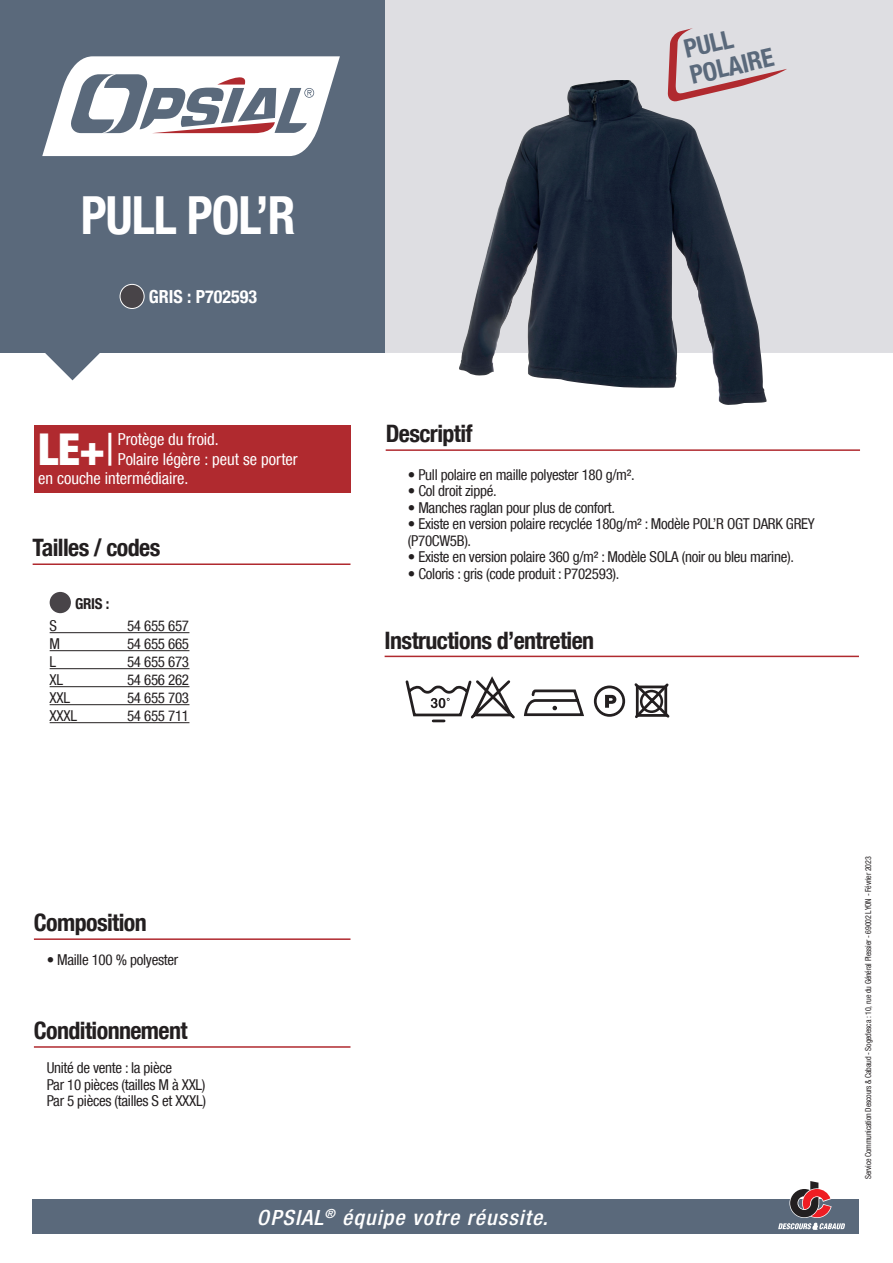
<style>
.page{position:relative;width:893px;height:1263px;background:#fff}
.page>*{position:absolute;margin:0;border:0;box-sizing:border-box;transform-origin:0 0}
.NOM_PRODUIT{font:700 condensed 52.5px "Helvetica Neue LT Com";letter-spacing:-.02em;color:#fff;scale:.95 1}
.PLUS_PRODUIT_TXT{font:900 condensed 43.8px "Helvetica Neue LT Com";color:#fff}
.virgule{font:700 condensed 25.5px/27px "Helvetica Neue LT Com";color:#5a697b}
.Titre_Noir{font:700 condensed 24px "Helvetica Neue LT Com";letter-spacing:-.025em;color:#231f20}
.t1{font:italic 500 condensed 21px "Helvetica Neue LT Com";letter-spacing:.05em;color:#fff;scale:1.05 1}
.t2{font:700 condensed 18px "Helvetica Neue LT Com";color:#fff}
.PLUS_PRODUIT_TXT-2{font:condensed 16.5px "Helvetica Neue LT Com";letter-spacing:-.005em;color:#fff}
.Texte{font:condensed 15px/16.5px "Helvetica Neue LT Com";letter-spacing:-.02em;color:#231f20}
.tableau{font:condensed 15px "Helvetica Neue LT Com";letter-spacing:-.02em;color:#231f20}
.tableau-2{font:700 condensed 15px "Helvetica Neue LT Com";color:#231f20}
.t3{font:condensed 8.25px "Helvetica Neue LT Com";letter-spacing:-.02em;color:#231f20;scale:.96 1}
.s1{font-weight:400}
</style>
<div class="page">
<svg style="left:385px;top:0;width:508px;height:353px;background:#bbbdc3"></svg>
<div style="left:0;top:0;width:385px;height:353px;background:#5a697b"></div>
<div style="left:33px;top:1199px;width:826px;height:34px;background:#5a697b"></div>
<svg style="left:45px;top:353px;width:55px;height:27px"></svg>
<svg style="left:42px;top:56px;width:298px;height:100px"></svg>
<svg style="left:778px;top:1181px;width:67px;height:48px"></svg>
<hr style="left:386px;top:449px;width:474px;height:2px;background:#b02a2f">
<hr style="left:50px;top:632px;width:139px;height:1px;background:#231f20">
<hr style="left:50px;top:650px;width:139px;height:1px;background:#231f20">
<hr style="left:50px;top:668px;width:139px;height:1px;background:#231f20">
<hr style="left:50px;top:686px;width:139px;height:1px;background:#231f20">
<hr style="left:50px;top:704px;width:139px;height:1px;background:#231f20">
<hr style="left:50px;top:722px;width:139px;height:1px;background:#231f20">
<div style="left:50px;top:592px;width:21px;height:21px;background:#484448;border-radius:50%"></div>
<hr style="left:34px;top:1046px;width:316px;height:2px;background:#b02a2f">
<hr style="left:34px;top:938px;width:316px;height:2px;background:#b02a2f">
<hr style="left:385px;top:656px;width:474px;height:1px;background:#b02a2f">
<hr style="left:33px;top:563px;width:317px;height:2px;background:#b02a2f">
<div style="left:120px;top:284px;width:24px;height:24px;background:#484448;border-radius:50%"></div>
<div style="left:120px;top:284px;width:25px;height:25px;border:1px solid #fff;border-radius:50%"></div>
<div style="left:34px;top:425px;width:317px;height:68px;background:#b02a2f"></div>
<svg style="left:668px;top:28px;width:119px;height:74px;background:#d7c6ca"></svg>
<img style="left:459px;top:80px;width:168px;height:296px">
<svg style="left:634px;top:683px;width:36px;height:36px"></svg>
<div style="left:636px;top:685px;width:31px;height:32px;border:3px solid #231f20"></div>
<svg style="left:405px;top:676px;width:221px;height:47px"></svg>
<p class="NOM_PRODUIT" style="left:81px;top:184px;width:228px">PULL POL’R</p>
<p class="t2" style="left:149px;top:286px;width:110px">GRIS : P702593</p>
<p class="PLUS_PRODUIT_TXT" style="left:38px;top:423px;width:78px">LE+<span class="s1">|</span></p>
<p class="PLUS_PRODUIT_TXT-2" style="left:118px;top:430px;width:103px">Protège du froid.</p>
<p class="PLUS_PRODUIT_TXT-2" style="left:118px;top:449px;width:182px">Polaire légère : peut se porter</p>
<p class="PLUS_PRODUIT_TXT-2" style="left:38px;top:469px;width:152px">en couche intermédiaire.</p>
<p class="Titre_Noir" style="left:33px;top:534px;width:129px">Tailles / codes</p>
<p class="tableau-2" style="left:75px;top:594px;width:36px">GRIS :</p>
<p class="tableau" style="left:50px;top:617px;width:9px">S</p>
<p class="tableau" style="left:127px;top:617px;width:64px">54 655 657</p>
<p class="tableau" style="left:50px;top:635px;width:12px">M</p>
<p class="tableau" style="left:127px;top:635px;width:64px">54 655 665</p>
<p class="tableau" style="left:50px;top:653px;width:8px">L</p>
<p class="tableau" style="left:127px;top:653px;width:64px">54 655 673</p>
<p class="tableau" style="left:50px;top:671px;width:15px">XL</p>
<p class="tableau" style="left:127px;top:671px;width:64px">54 656 262</p>
<p class="tableau" style="left:50px;top:689px;width:22px">XXL</p>
<p class="tableau" style="left:127px;top:689px;width:64px">54 655 703</p>
<p class="tableau" style="left:50px;top:707px;width:29px">XXXL</p>
<p class="tableau" style="left:127px;top:707px;width:64px">54 655 711</p>
<p class="Titre_Noir" style="left:386px;top:419px;width:88px">Descriptif</p>
<p class="virgule" style="left:681px;top:36px;width:86px;rotate:-13deg">PULL<br>POLAIRE</p>
<p class="Texte" style="left:408px;top:466px;width:228px">• Pull polaire en maille polyester 180 g/m².</p>
<p class="Texte" style="left:408px;top:482px;width:90px">• Col droit zippé.</p>
<p class="Texte" style="left:408px;top:499px;width:209px">• Manches raglan pour plus de confort.</p>
<p class="Texte" style="left:408px;top:515px;width:408px">• Existe en version polaire recyclée 180g/m² : Modèle POL’R OGT DARK GREY (P70CW5B).</p>
<p class="Texte" style="left:408px;top:548px;width:388px">• Existe en version polaire 360 g/m² : Modèle SOLA (noir ou bleu marine).</p>
<p class="Texte" style="left:408px;top:565px;width:213px">• Coloris : gris (code produit : P702593).</p>
<p class="Titre_Noir" style="left:385px;top:626px;width:211px">Instructions d’entretien</p>
<p class="Titre_Noir" style="left:34px;top:908px;width:114px">Composition</p>
<p class="Texte" style="left:47px;top:951px;width:133px">• Maille 100 % polyester</p>
<p class="Titre_Noir" style="left:34px;top:1016px;width:155px">Conditionnement</p>
<p class="Texte" style="left:47px;top:1059px;width:127px">Unité de vente : la pièce</p>
<p class="Texte" style="left:47px;top:1076px;width:160px">Par 10 pièces (tailles M à XXL)</p>
<p class="Texte" style="left:47px;top:1092px;width:161px">Par 5 pièces (tailles S et XXXL)</p>
<h3 class="t1" style="left:257px;top:1205px;width:279px">OPSIAL<sup>®</sup> équipe votre réussite.</h3>
<p class="t3" style="left:863px;top:1179px;width:338px;rotate:-90deg">Service Communication Descours &amp; Cabaud - Sogedesca : 10, rue du Général Plessier - 69002 LYON - Février 2023</p>
</div>
